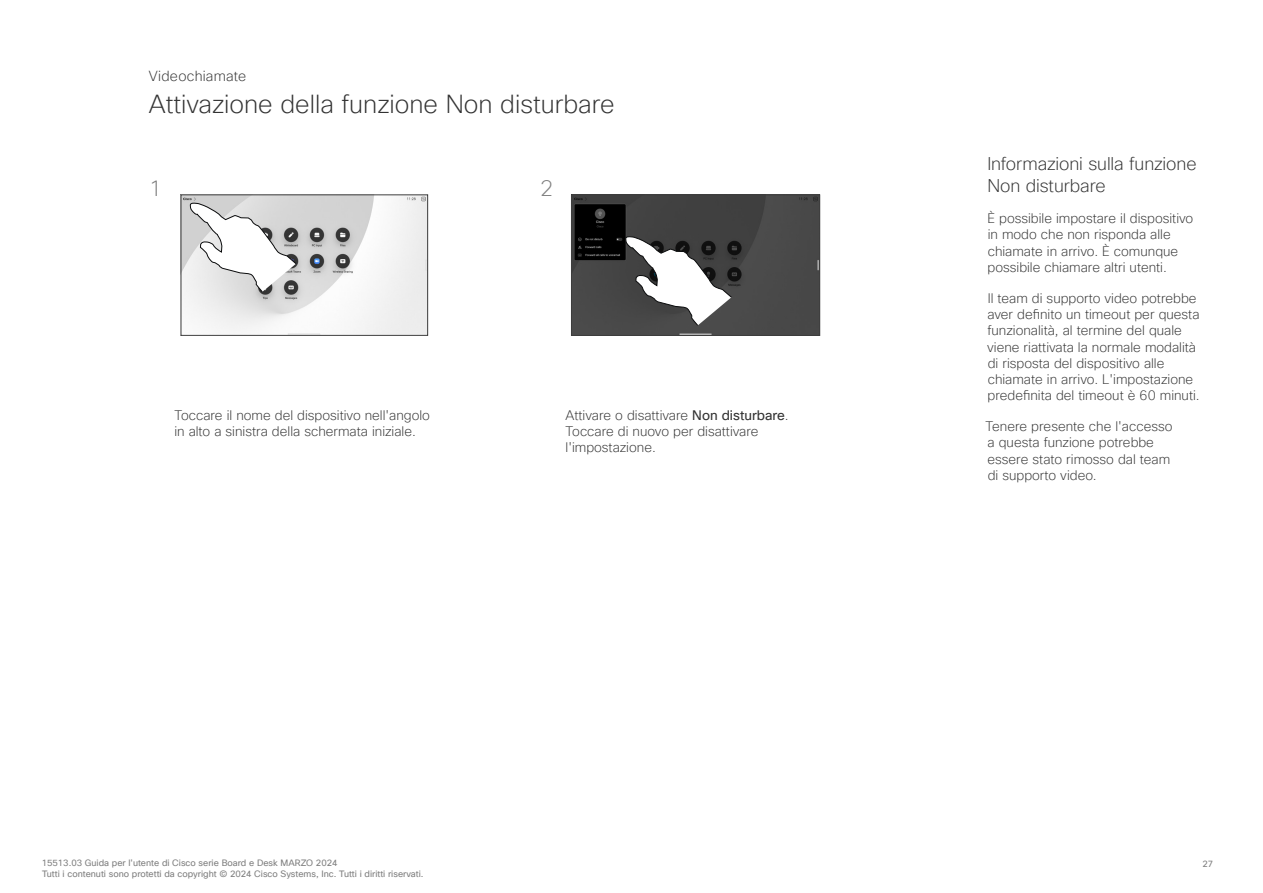
<style>
.page{position:relative;width:1263px;height:893px;background:#fff}
.page>*{position:absolute;margin:0;border:0;box-sizing:border-box;transform-origin:0 0}
.t1{font:200 25.5px "Cisco Sans TT";color:#333}
.t2{font:200 22.2px "Cisco Sans TT";color:#808080}
.t3{font:200 18px "Cisco Sans TT";letter-spacing:-.005em;color:#333}
.t4{font:200 14.25px "Cisco Sans TT";letter-spacing:.015em;color:#333}
.t5{font:200 13.5px/16.2px "Cisco Sans TT";color:#333}
.t6{font:9px/10.8px "Cisco Sans TT";color:#808080}
.t7{font:9px "Cisco Sans";color:#808080}
.s1{font-weight:400}
</style>
<div class="page">
<img style="left:182px;top:196px;width:244px;height:138px">
<div style="left:180px;top:194px;width:248px;height:142px;border:1px solid #3d3d3d"></div>
<img style="left:573px;top:196px;width:245px;height:138px">
<div style="left:571px;top:194px;width:249px;height:142px;border:1px solid #3d3d3d"></div>
<svg style="left:190px;top:194px;width:107px;height:99px"></svg>
<svg style="left:625px;top:201px;width:107px;height:125px"></svg>
<p class="t4" style="left:149px;top:67px;width:99px">Videochiamate</p>
<h1 class="t1" style="left:149px;top:87px;width:467px">Attivazione della funzione Non disturbare</h1>
<h3 class="t3" style="left:987px;top:152px;width:211px">Informazioni sulla funzione</h3>
<h2 class="t2" style="left:149px;top:174px;width:15px">1</h2>
<h2 class="t2" style="left:540px;top:174px;width:15px">2</h2>
<h3 class="t3" style="left:987px;top:174px;width:120px">Non disturbare</h3>
<p class="t5" style="left:174px;top:407px;width:257px">Toccare il nome del dispositivo nell'angolo in alto a sinistra della schermata iniziale.</p>
<p class="t5" style="left:566px;top:407px;width:225px">Attivare o disattivare <span class="s1">Non disturbare</span>.<br>Toccare di nuovo per disattivare l'impostazione.</p>
<p class="t5" style="left:987px;top:211px;width:207px">È possibile impostare il dispositivo in modo che non risponda alle chiamate in arrivo. È comunque possibile chiamare altri utenti.</p>
<p class="t5" style="left:987px;top:291px;width:214px">Il team di supporto video potrebbe aver definito un timeout per questa funzionalità, al termine del quale viene riattivata la normale modalità di risposta del dispositivo alle chiamate in arrivo. L'impostazione predefinita del timeout è 60 minuti.</p>
<p class="t5" style="left:985px;top:419px;width:188px">Tenere presente che l'accesso a questa funzione potrebbe essere stato rimosso dal team di supporto video.</p>
<p class="t6" style="left:42px;top:858px;width:383px">15513.03 Guida per l'utente di Cisco serie Board e Desk MARZO 2024<br>Tutti i contenuti sono protetti da copyright © 2024 Cisco Systems, Inc. Tutti i diritti riservati.</p>
<p class="t7" style="left:1202px;top:858px;width:12px">27</p>
</div>
